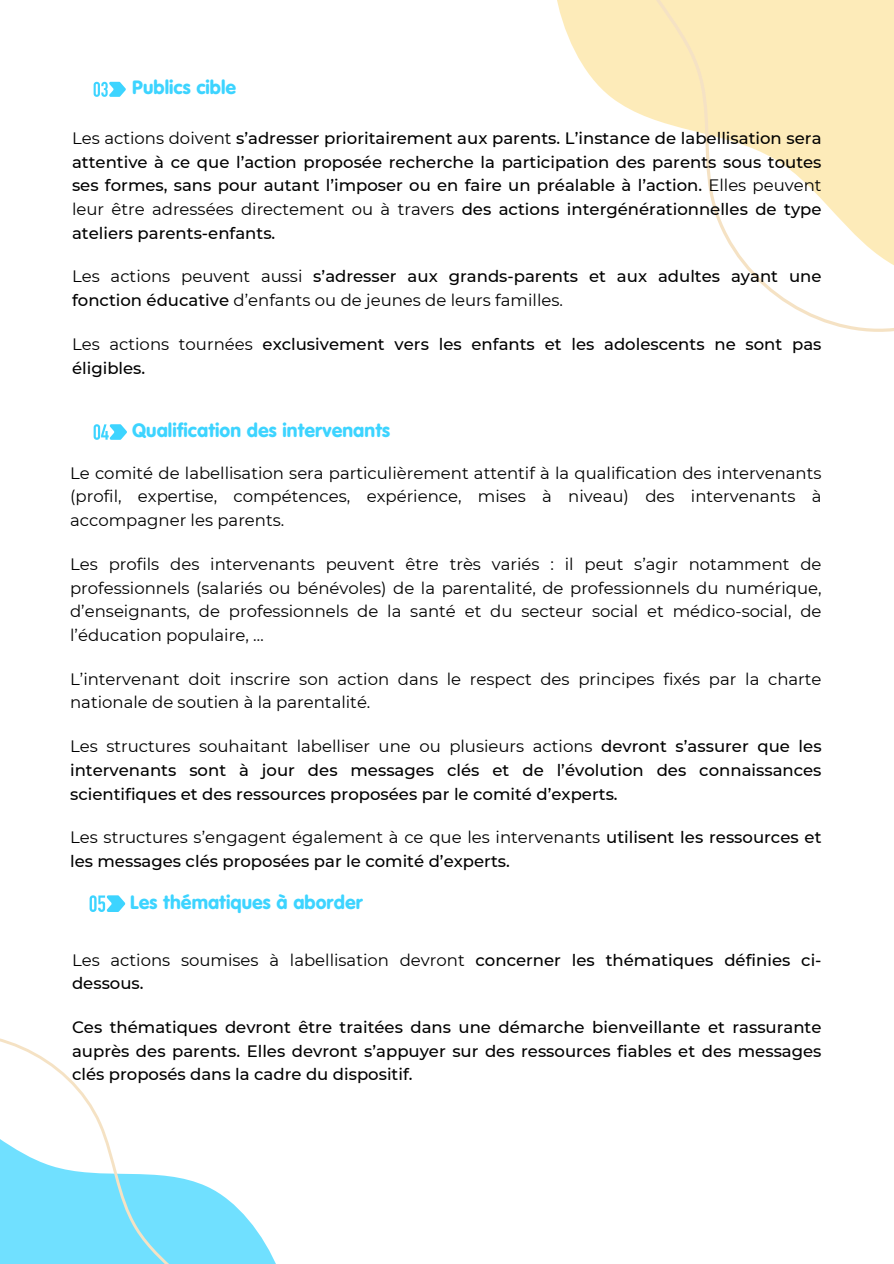
<style>
.page{position:relative;width:894px;height:1264px;background:#fff}
.page>*{position:absolute;margin:0;border:0;box-sizing:border-box;transform-origin:0 0}
.t1{font:19.2px "VAG Rundschrift BQ";color:#3dd4ff}
.t2{font:500 16.5px/23.7px "Montserrat";color:#000}
.t3{font:16.5px/23.7px "Montserrat";color:#000;text-align:justify}
.s1{font-weight:400}
</style>
<div class="page">
<svg style="left:0;top:1038px;width:274px;height:225px"></svg>
<svg style="left:569px;top:0;width:324px;height:332px"></svg>
<svg style="left:94px;top:82px;width:32px;height:14px"></svg>
<svg style="left:94px;top:424px;width:33px;height:16px"></svg>
<svg style="left:90px;top:895px;width:35px;height:17px"></svg>
<p class="t1" style="left:132px;top:77px;width:106px">Publics cible</p>
<p class="t2" style="left:72px;top:126px;width:750px;text-align:justify"><span class="s1">Les actions doivent</span> s’adresser prioritairement aux parents. L’instance de labellisation sera attentive à ce que l’action proposée recherche la participation des parents sous toutes ses formes, sans pour autant l’imposer ou en faire un préalable à l’action. <span class="s1">Elles peuvent leur être adressées directement ou à travers</span> des actions intergénérationnelles de type ateliers parents-enfants.</p>
<p class="t2" style="left:72px;top:265px;width:750px"><span class="s1">Les actions peuvent aussi</span> s’adresser aux grands-parents et aux adultes ayant une fonction éducative <span class="s1">d’enfants ou de jeunes de leurs familles.</span></p>
<p class="t2" style="left:72px;top:332px;width:750px"><span class="s1">Les actions tournées</span> exclusivement vers les enfants et les adolescents ne sont pas éligibles.</p>
<p class="t1" style="left:132px;top:419px;width:259px">Qualification des intervenants</p>
<p class="t3" style="left:70px;top:461px;width:752px">Le comité de labellisation sera particulièrement attentif à la qualification des intervenants (profil, expertise, compétences, expérience, mises à niveau) des intervenants à accompagner les parents.</p>
<p class="t3" style="left:70px;top:552px;width:752px">Les profils des intervenants peuvent être très variés : il peut s’agir notamment de professionnels (salariés ou bénévoles) de la parentalité, de professionnels du numérique, d’enseignants, de professionnels de la santé et du secteur social et médico-social, de l’éducation populaire, …</p>
<p class="t3" style="left:70px;top:667px;width:752px">L’intervenant doit inscrire son action dans le respect des principes fixés par la charte nationale de soutien à la parentalité.</p>
<p class="t2" style="left:70px;top:734px;width:752px;text-align:justify"><span class="s1">Les structures souhaitant labelliser une ou plusieurs actions</span> devront s’assurer que les intervenants sont à jour des messages clés et de l’évolution des connaissances scientifiques et des ressources proposées par le comité d’experts.</p>
<p class="t2" style="left:70px;top:825px;width:752px"><span class="s1">Les structures s’engagent également à ce que les intervenants</span> utilisent les ressources et les messages clés proposées par le comité d’experts.</p>
<p class="t1" style="left:130px;top:891px;width:234px">Les thématiques à aborder</p>
<p class="t2" style="left:72px;top:947px;width:750px"><span class="s1">Les actions soumises à labellisation devront</span> concerner les thématiques définies ci&shy;dessous.</p>
<p class="t2" style="left:72px;top:1015px;width:750px;text-align:justify">Ces thématiques devront être traitées dans une démarche bienveillante et rassurante auprès des parents. Elles devront s’appuyer sur des ressources fiables et des messages clés proposés dans la cadre du dispositif.</p>
</div>
